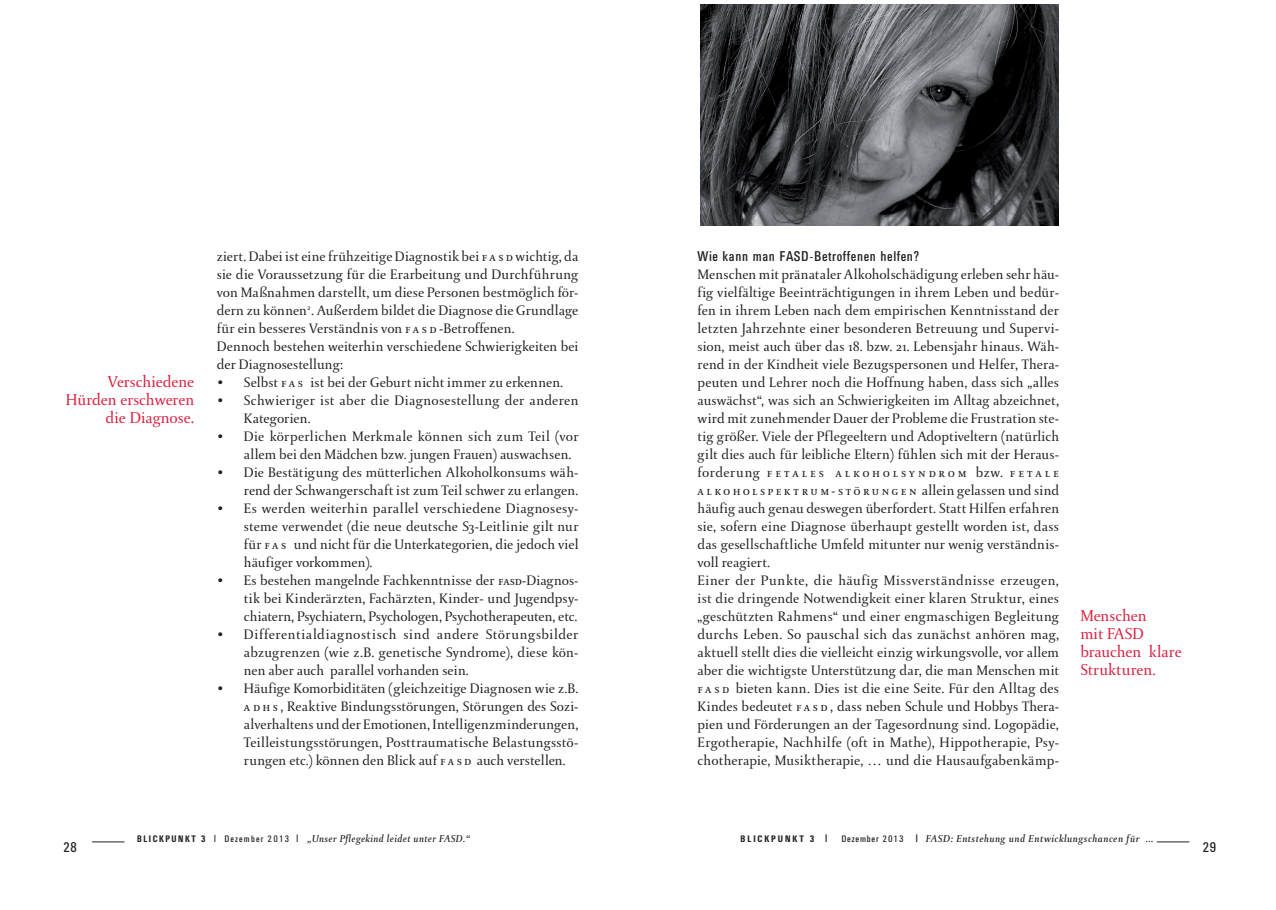
<style>
.page{position:relative;width:1276px;height:910px;background:#fff}
.page>*{position:absolute;margin:0;border:0;box-sizing:border-box;transform-origin:0 0}
.t1{font:16.5px/18px "DTL Paradox ST";color:#da1f3d}
.t2{font:14.4px/18px "DTL Paradox ST";letter-spacing:.01em;color:#231f20;text-align:justify}
.t3{font:13.5px/18px "DTL Paradox T Caps";letter-spacing:.195em;color:#231f20}
.t4{font:13.5px "Univers 57 Sch";letter-spacing:.05em;color:#231f20}
.t5{font:italic 500 10.5px "DTL Paradox T";letter-spacing:.045em;color:#231f20}
.t6{font:9px "Univers 67 Bold Cond";letter-spacing:.225em;color:#231f20}
.s1{font-family:"DTL Paradox T Caps";font-size:13.5px}
.s2{font-family:"DTL Paradox ST";font-size:14.4px}
.s3{font-family:"Univers 67 Bold Cond";font-weight:400;font-style:normal;font-size:9px}
.s4{font-family:"Myriad Pro";font-weight:400;font-style:normal}
.s5{font-family:"Univers 57 Sch";font-weight:400;font-style:normal;font-size:9px}
.s6{font-family:"Univers 55 Normal";font-size:10.5px}
.s7{font-family:"Univers 55 Normal";font-weight:400;font-style:normal}
</style>
<div class="page">
<hr style="left:92px;top:841px;width:32px;height:1px;background:#231f20">
<hr style="left:1156px;top:841px;width:33px;height:1px;background:#231f20">
<img style="left:701px;top:4px;width:358px;height:222px">
<p class="t1" style="left:66px;top:372px;width:130px;text-align:right">Verschiedene<br>Hürden erschweren die Diagnose.</p>
<p class="t2" style="left:217px;top:247px;width:363px;text-align:left">ziert. Dabei ist eine frühzeitige Diagnostik bei <span class="s1">f a s d</span> wichtig, da sie die Voraussetzung für die Erarbeitung und Durchführung von Maßnahmen darstellt, um diese Personen bestmöglich för&shy;dern zu können<sup>2</sup>. Außerdem bildet die Diagnose die Grundlage für ein besseres Verständnis von <span class="s1">f a s d</span> -Betroffenen.<br>Dennoch bestehen weiterhin verschiedene Schwierigkeiten bei der Diagnosestellung:</p>
<p class="t2" style="left:217px;top:373px;width:348px">• Selbst <span class="s1">f a s</span> ist bei der Geburt nicht immer zu erkennen.</p>
<p class="t2" style="left:244px;top:391px;width:336px;text-indent:-27px">• Schwieriger ist aber die Diagnosestellung der anderen<br>Kategorien.</p>
<p class="t2" style="left:244px;top:427px;width:336px;text-indent:-27px">• Die körperlichen Merkmale können sich zum Teil (vor allem bei den Mädchen bzw. jungen Frauen) auswachsen.</p>
<p class="t2" style="left:217px;top:463px;width:363px;text-align:right">• Die Bestätigung des mütterlichen Alkoholkonsums wäh&shy;rend der Schwangerschaft ist zum Teil schwer zu erlangen.</p>
<p class="t2" style="left:244px;top:499px;width:336px;text-indent:-27px">• Es werden weiterhin parallel verschiedene Diagnosesy&shy;steme verwendet (die neue deutsche S3-Leitlinie gilt nur für <span class="s1">f a s</span> und nicht für die Unterkategorien, die jedoch viel häufiger vorkommen).</p>
<p class="t2" style="left:244px;top:571px;width:336px;text-indent:-27px">• Es bestehen mangelnde Fachkenntnisse der <span class="s1">fasd</span>-Diagnos&shy;tik bei Kinderärzten, Fachärzten, Kinder- und Jugendpsy&shy;chiatern, Psychiatern, Psychologen, Psychotherapeuten, etc.</p>
<p class="t2" style="left:244px;top:625px;width:336px;text-indent:-27px">• Differentialdiagnostisch sind andere Störungsbilder abzugrenzen (wie z.B. genetische Syndrome), diese kön&shy;nen aber auch parallel vorhanden sein.</p>
<p class="t2" style="left:244px;top:679px;width:336px;text-indent:-27px">• Häufige Komorbiditäten (gleichzeitige Diagnosen wie z.B. <span class="s1">a d h s</span> , Reaktive Bindungsstörungen, Störungen des Sozi&shy;alverhaltens und der Emotionen, Intelligenzminderungen, Teilleistungsstörungen, Posttraumatische Belastungsstö&shy;rungen etc.) können den Blick auf <span class="s1">f a s d</span> auch verstellen.</p>
<p class="t4" style="left:697px;top:248px;width:223px">Wie kann man FASD-Betroffenen helfen?</p>
<p class="t2" style="left:697px;top:265px;width:363px">Menschen mit pränataler Alkoholschädigung erleben sehr häu&shy;fig vielfältige Beeinträchtigungen in ihrem Leben und bedür&shy;fen in ihrem Leben nach dem empirischen Kenntnisstand der letzten Jahrzehnte einer besonderen Betreuung und Supervi&shy;sion, meist auch über das 18. bzw. 21. Lebensjahr hinaus. Wäh&shy;rend in der Kindheit viele Bezugspersonen und Helfer, Thera&shy;peuten und Lehrer noch die Hoffnung haben, dass sich „alles auswächst“, was sich an Schwierigkeiten im Alltag abzeichnet, wird mit zunehmender Dauer der Probleme die Frustration ste&shy;tig größer. Viele der Pflegeeltern und Adoptiveltern (natürlich gilt dies auch für leibliche Eltern) fühlen sich mit der Heraus-</p>
<p class="t3" style="left:697px;top:463px;width:363px"><span class="s2">forderung</span> fetales alkoholsyndrom <span class="s2">bzw.</span> fetale alkoholspektrum-störungen <span class="s2">allein gelassen und sind</span></p>
<p class="t2" style="left:697px;top:499px;width:363px;text-align:left">häufig auch genau deswegen überfordert. Statt Hilfen erfahren sie, sofern eine Diagnose überhaupt gestellt worden ist, dass das gesellschaftliche Umfeld mitunter nur wenig verständnis&shy;voll reagiert.<br>Einer der Punkte, die häufig Missverständnisse erzeugen, ist die dringende Notwendigkeit einer klaren Struktur, eines „geschützten Rahmens“ und einer engmaschigen Begleitung durchs Leben. So pauschal sich das zunächst anhören mag, aktuell stellt dies die vielleicht einzig wirkungsvolle, vor allem aber die wichtigste Unterstützung dar, die man Menschen mit <span class="s1">f a s d</span> bieten kann. Dies ist die eine Seite. Für den Alltag des Kindes bedeutet <span class="s1">f a s d</span> , dass neben Schule und Hobbys Thera&shy;pien und Förderungen an der Tagesordnung sind. Logopädie, Ergotherapie, Nachhilfe (oft in Mathe), Hippotherapie, Psy&shy;chotherapie, Musiktherapie, … und die Hausaufgabenkämp-</p>
<p class="t1" style="left:1080px;top:606px;width:103px">Menschen<br>mit FASD brauchen klare<br>Strukturen.</p>
<p class="t5" style="left:137px;top:833px;width:334px"><span class="s3">B L I C K P U N K T 3</span> <span class="s4">I</span> <span class="s5">Dezember 2013</span> <span class="s4">l</span> „Unser Pflegekind leidet unter FASD.“</p>
<p class="t6" style="left:740px;top:834px;width:88px">BLICKPUNKT 3 <span class="s6">I</span></p>
<p class="t5" style="left:841px;top:833px;width:313px"><span class="s5">Dezember 2013</span> <span class="s7">l</span> FASD: Entstehung und Entwicklungschancen für ...</p>
<p class="t4" style="left:63px;top:839px;width:15px">28</p>
<p class="t4" style="left:1202px;top:839px;width:15px">29</p>
</div>
